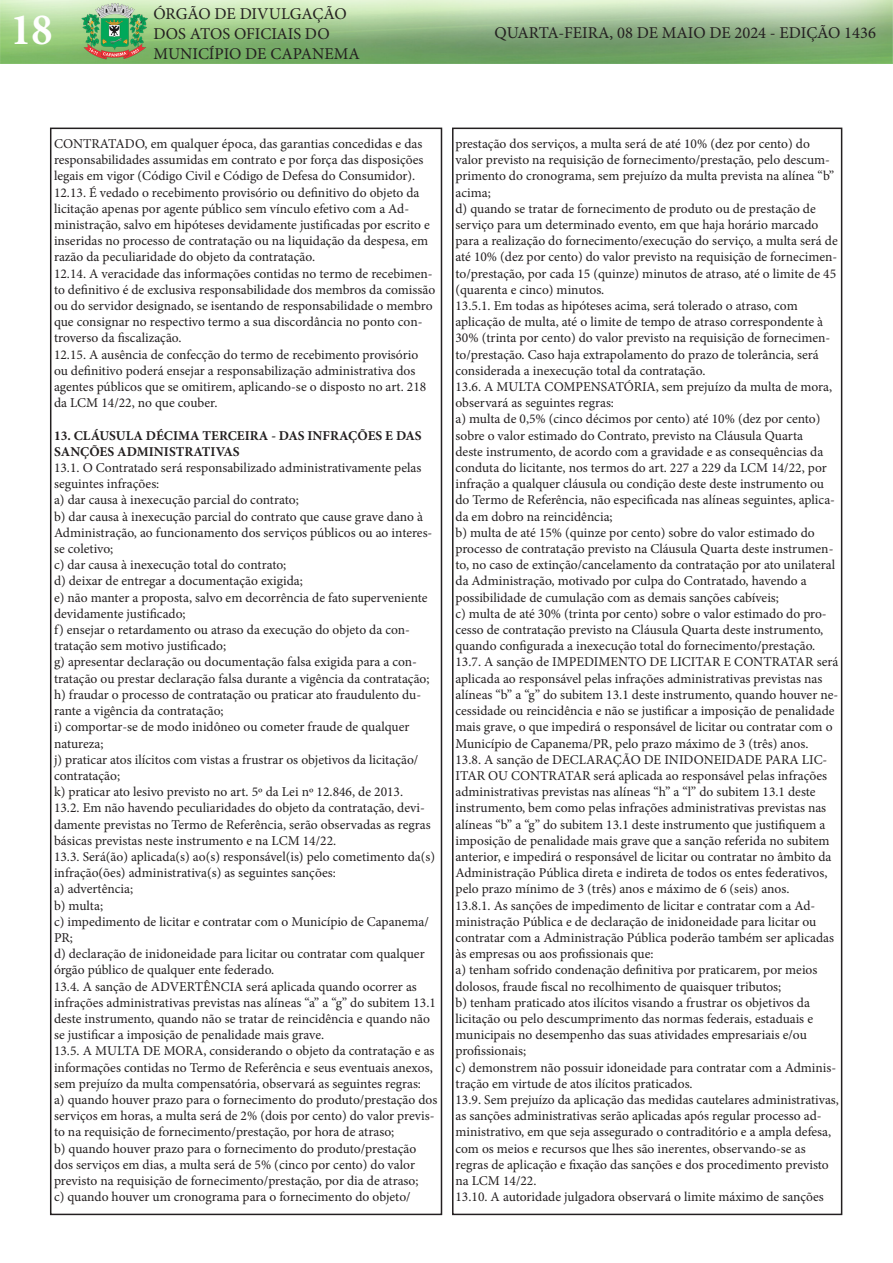
<style>
.page{position:relative;width:893px;height:1263px;background:#fff}
.page>*{position:absolute;margin:0;border:0;box-sizing:border-box;transform-origin:0 0}
.t1{font:700 condensed 45px "Minion Pro";color:#fff}
.t2{font:16.5px/19.8px "Minion Pro";color:#231f20}
.t3{font:13.5px/16.2px "Minion Pro";color:#231f20}
.t4{font:700 13.5px/16.2px "Minion Pro";color:#231f20}
</style>
<div class="page">
<div style="left:50px;top:128px;width:392px;height:1087px;border:2px solid #231f20"></div>
<img style="left:0;top:0;width:893px;height:64px">
<div style="left:452px;top:128px;width:390px;height:1087px;border:2px solid #231f20"></div>
<h1 class="t1" style="left:11px;top:-1px;width:43px">18</h1>
<p class="t2" style="left:153px;top:4px;width:208px">ÓRGÃO DE DIVULGAÇÃO<br>DOS ATOS OFICIAIS DO<br>MUNICÍPIO DE CAPANEMA</p>
<p class="t2" style="left:495px;top:23px;width:383px">QUARTA-FEIRA, 08 DE MAIO DE 2024 - EDIÇÃO 1436</p>
<p class="t3" style="left:54px;top:136px;width:371px;text-align:justify">CONTRATADO, em qualquer época, das garantias concedidas e das responsabilidades assumidas em contrato e por força das disposições legais em vigor (Código Civil e Código de Defesa do Consumidor).</p>
<p class="t3" style="left:54px;top:184px;width:377px">12.13. É vedado o recebimento provisório ou definitivo do objeto da licitação apenas por agente público sem vínculo efetivo com a Ad&shy;ministração, salvo em hipóteses devidamente justificadas por escrito e inseridas no processo de contratação ou na liquidação da despesa, em razão da peculiaridade do objeto da contratação.</p>
<p class="t3" style="left:54px;top:265px;width:383px">12.14. A veracidade das informações contidas no termo de recebimen&shy;to definitivo é de exclusiva responsabilidade dos membros da comissão ou do servidor designado, se isentando de responsabilidade o membro que consignar no respectivo termo a sua discordância no ponto con&shy;troverso da fiscalização.</p>
<p class="t3" style="left:54px;top:346px;width:374px">12.15. A ausência de confecção do termo de recebimento provisório ou definitivo poderá ensejar a responsabilização administrativa dos agentes públicos que se omitirem, aplicando-se o disposto no art. 218 da LCM 14/22, no que couber.</p>
<p class="t4" style="left:54px;top:427px;width:369px">13. CLÁUSULA DÉCIMA TERCEIRA - DAS INFRAÇÕES E DAS<br>SANÇÕES ADMINISTRATIVAS</p>
<p class="t3" style="left:54px;top:460px;width:369px">13.1. O Contratado será responsabilizado administrativamente pelas seguintes infrações:</p>
<p class="t3" style="left:54px;top:492px;width:246px">a) dar causa à inexecução parcial do contrato;</p>
<p class="t3" style="left:54px;top:508px;width:380px">b) dar causa à inexecução parcial do contrato que cause grave dano à<br>Administração, ao funcionamento dos serviços públicos ou ao interes&shy;se coletivo;</p>
<p class="t3" style="left:54px;top:557px;width:234px">c) dar causa à inexecução total do contrato;</p>
<p class="t3" style="left:54px;top:573px;width:250px">d) deixar de entregar a documentação exigida;</p>
<p class="t3" style="left:54px;top:589px;width:375px">e) não manter a proposta, salvo em decorrência de fato superveniente devidamente justificado;</p>
<p class="t3" style="left:54px;top:622px;width:358px">f) ensejar o retardamento ou atraso da execução do objeto da con&shy;tratação sem motivo justificado;</p>
<p class="t3" style="left:54px;top:654px;width:377px">g) apresentar declaração ou documentação falsa exigida para a con&shy;tratação ou prestar declaração falsa durante a vigência da contratação;</p>
<p class="t3" style="left:54px;top:686px;width:369px">h) fraudar o processo de contratação ou praticar ato fraudulento du&shy;rante a vigência da contratação;</p>
<p class="t3" style="left:54px;top:719px;width:357px">i) comportar-se de modo inidôneo ou cometer fraude de qualquer natureza;</p>
<p class="t3" style="left:54px;top:751px;width:366px">j) praticar atos ilícitos com vistas a frustrar os objetivos da licitação/ contratação;</p>
<p class="t3" style="left:54px;top:784px;width:351px">k) praticar ato lesivo previsto no art. 5º da Lei nº 12.846, de 2013.</p>
<p class="t3" style="left:54px;top:800px;width:378px">13.2. Em não havendo peculiaridades do objeto da contratação, devi&shy;damente previstas no Termo de Referência, serão observadas as regras básicas previstas neste instrumento e na LCM 14/22.</p>
<p class="t3" style="left:54px;top:848px;width:383px">13.3. Será(ão) aplicada(s) ao(s) responsável(is) pelo cometimento da(s) infração(ões) administrativa(s) as seguintes sanções:</p>
<p class="t3" style="left:54px;top:881px;width:81px">a) advertência;</p>
<p class="t3" style="left:54px;top:897px;width:51px">b) multa;</p>
<p class="t3" style="left:54px;top:913px;width:376px">c) impedimento de licitar e contratar com o Município de Capanema/<br>PR;</p>
<p class="t3" style="left:54px;top:946px;width:372px">d) declaração de inidoneidade para licitar ou contratar com qualquer órgão público de qualquer ente federado.</p>
<p class="t3" style="left:54px;top:978px;width:383px">13.4. A sanção de ADVERTÊNCIA será aplicada quando ocorrer as infrações administrativas previstas nas alíneas “a” a “g” do subitem 13.1 deste instrumento, quando não se tratar de reincidência e quando não se justificar a imposição de penalidade mais grave.</p>
<p class="t3" style="left:54px;top:1043px;width:382px">13.5. A MULTA DE MORA, considerando o objeto da contratação e as informações contidas no Termo de Referência e seus eventuais anexos, sem prejuízo da multa compensatória, observará as seguintes regras:</p>
<p class="t3" style="left:54px;top:1091px;width:385px">a) quando houver prazo para o fornecimento do produto/prestação dos serviços em horas, a multa será de 2% (dois por cento) do valor previs&shy;to na requisição de fornecimento/prestação, por hora de atraso;</p>
<p class="t3" style="left:54px;top:1140px;width:366px">b) quando houver prazo para o fornecimento do produto/prestação dos serviços em dias, a multa será de 5% (cinco por cento) do valor previsto na requisição de fornecimento/prestação, por dia de atraso;</p>
<p class="t3" style="left:54px;top:1189px;width:358px">c) quando houver um cronograma para o fornecimento do objeto/</p>
<p class="t3" style="left:455px;top:136px;width:380px">prestação dos serviços, a multa será de até 10% (dez por cento) do valor previsto na requisição de fornecimento/prestação, pelo descum&shy;primento do cronograma, sem prejuízo da multa prevista na alínea “b” acima;</p>
<p class="t3" style="left:455px;top:200px;width:384px">d) quando se tratar de fornecimento de produto ou de prestação de serviço para um determinado evento, em que haja horário marcado para a realização do fornecimento/execução do serviço, a multa será de até 10% (dez por cento) do valor previsto na requisição de fornecimen&shy;to/prestação, por cada 15 (quinze) minutos de atraso, até o limite de 45 (quarenta e cinco) minutos.</p>
<p class="t3" style="left:455px;top:298px;width:376px">13.5.1. Em todas as hipóteses acima, será tolerado o atraso, com aplicação de multa, até o limite de tempo de atraso correspondente à 30% (trinta por cento) do valor previsto na requisição de fornecimen&shy;to/prestação. Caso haja extrapolamento do prazo de tolerância, será considerada a inexecução total da contratação.</p>
<p class="t3" style="left:455px;top:379px;width:378px">13.6. A MULTA COMPENSATÓRIA, sem prejuízo da multa de mora, observará as seguintes regras:</p>
<p class="t3" style="left:455px;top:411px;width:381px">a) multa de 0,5% (cinco décimos por cento) até 10% (dez por cento) sobre o valor estimado do Contrato, previsto na Cláusula Quarta<br>deste instrumento, de acordo com a gravidade e as consequências da conduta do licitante, nos termos do art. 227 a 229 da LCM 14/22, por infração a qualquer cláusula ou condição deste deste instrumento ou do Termo de Referência, não especificada nas alíneas seguintes, aplica&shy;da em dobro na reincidência;</p>
<p class="t3" style="left:455px;top:524px;width:381px">b) multa de até 15% (quinze por cento) sobre do valor estimado do processo de contratação previsto na Cláusula Quarta deste instrumen&shy;to, no caso de extinção/cancelamento da contratação por ato unilateral da Administração, motivado por culpa do Contratado, havendo a possibilidade de cumulação com as demais sanções cabíveis;</p>
<p class="t3" style="left:455px;top:605px;width:373px">c) multa de até 30% (trinta por cento) sobre o valor estimado do pro&shy;cesso de contratação previsto na Cláusula Quarta deste instrumento, quando configurada a inexecução total do fornecimento/prestação.</p>
<p class="t3" style="left:455px;top:654px;width:384px">13.7. A sanção de IMPEDIMENTO DE LICITAR E CONTRATAR será aplicada ao responsável pelas infrações administrativas previstas nas alíneas “b” a “g” do subitem 13.1 deste instrumento, quando houver ne&shy;cessidade ou reincidência e não se justificar a imposição de penalidade mais grave, o que impedirá o responsável de licitar ou contratar com o Município de Capanema/PR, pelo prazo máximo de 3 (três) anos.</p>
<p class="t3" style="left:455px;top:751px;width:377px">13.8. A sanção de DECLARAÇÃO DE INIDONEIDADE PARA LIC-ITAR OU CONTRATAR será aplicada ao responsável pelas infrações administrativas previstas nas alíneas “h” a “l” do subitem 13.1 deste instrumento, bem como pelas infrações administrativas previstas nas alíneas “b” a “g” do subitem 13.1 deste instrumento que justifiquem a imposição de penalidade mais grave que a sanção referida no subitem anterior, e impedirá o responsável de licitar ou contratar no âmbito da Administração Pública direta e indireta de todos os entes federativos, pelo prazo mínimo de 3 (três) anos e máximo de 6 (seis) anos.</p>
<p class="t3" style="left:455px;top:897px;width:380px">13.8.1. As sanções de impedimento de licitar e contratar com a Ad&shy;ministração Pública e de declaração de inidoneidade para licitar ou contratar com a Administração Pública poderão também ser aplicadas às empresas ou aos profissionais que:</p>
<p class="t3" style="left:455px;top:962px;width:363px">a) tenham sofrido condenação definitiva por praticarem, por meios dolosos, fraude fiscal no recolhimento de quaisquer tributos;</p>
<p class="t3" style="left:455px;top:994px;width:359px">b) tenham praticado atos ilícitos visando a frustrar os objetivos da licitação ou pelo descumprimento das normas federais, estaduais e municipais no desempenho das suas atividades empresariais e/ou profissionais;</p>
<p class="t3" style="left:455px;top:1059px;width:382px">c) demonstrem não possuir idoneidade para contratar com a Adminis&shy;tração em virtude de atos ilícitos praticados.</p>
<p class="t3" style="left:455px;top:1091px;width:385px">13.9. Sem prejuízo da aplicação das medidas cautelares administrativas, as sanções administrativas serão aplicadas após regular processo ad&shy;ministrativo, em que seja assegurado o contraditório e a ampla defesa, com os meios e recursos que lhes são inerentes, observando-se as regras de aplicação e fixação das sanções e dos procedimento previsto na LCM 14/22.</p>
<p class="t3" style="left:455px;top:1189px;width:370px">13.10. A autoridade julgadora observará o limite máximo de sanções</p>
</div>
